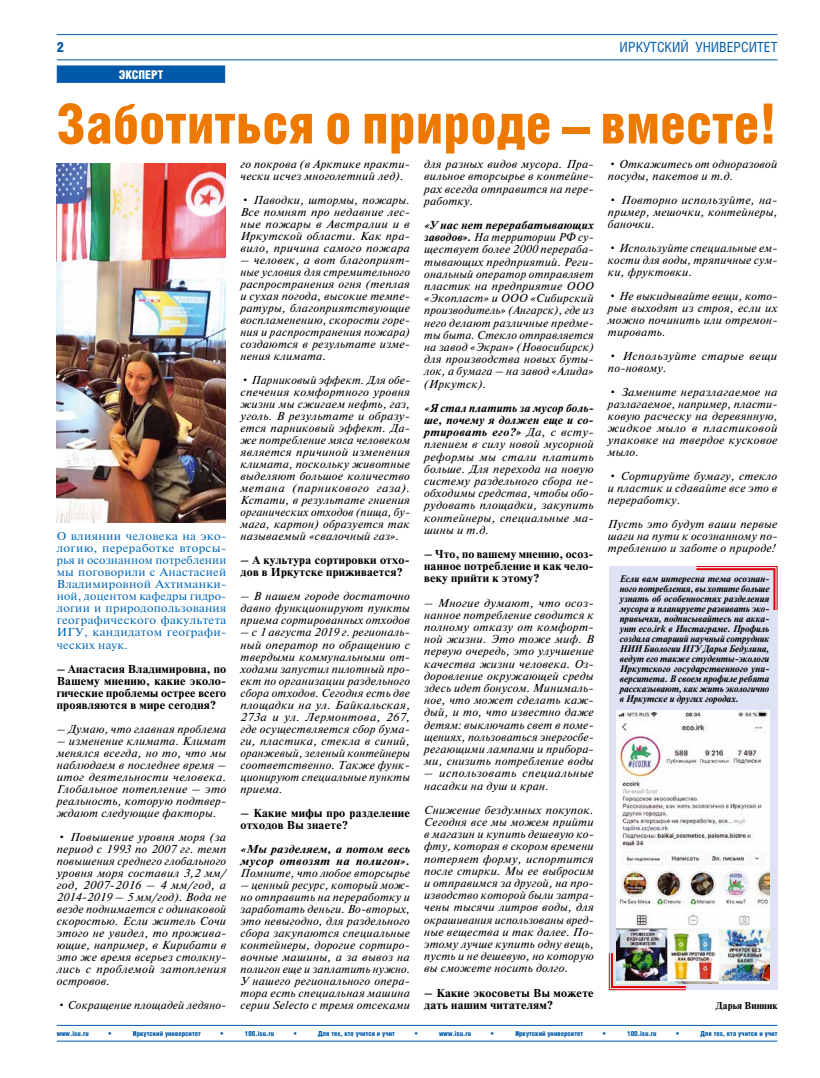
<style>
.page{position:relative;width:820px;height:1078px;background:#fff}
.page>*{position:absolute;margin:0;border:0;box-sizing:border-box;transform-origin:0 0}
.t1{font:900 55px "Helios Cond";color:#ee7900}
.t2{font:14px "Helios Cond";color:#005aa9}
.t3{font:900 14px "Helios Cond";color:#005aa9}
.t4{font:900 12px "Helios Cond";color:#fff}
.t5{font:italic 11.5px/12px "Newton";letter-spacing:.02em;color:#000;text-align:justify}
.t6{font:italic 11.5px/12px "Newton";letter-spacing:.02em;color:#000;text-align:justify;scale:1.05 1}
.t7{font:italic 11.5px/12px "Newton";letter-spacing:.02em;color:#000;text-align:justify;scale:1.07 1}
.t8{font:italic 11.5px/12.2px "Newton";letter-spacing:.02em;color:#000;text-align:justify;scale:1.08 1}
.t9{font:italic 11.5px/12.2px "Newton";letter-spacing:.02em;color:#000;text-align:justify;scale:1.06 1}
.t10{font:italic 11.5px/12px "Newton";letter-spacing:.02em;color:#000;text-align:justify;scale:1.04 1}
.t11{font:700 11.5px/12px "Newton";letter-spacing:.02em;color:#000;scale:1.05 1}
.t12{font:11.5px/12px "Newton";letter-spacing:.03em;color:#0068b5;text-align:justify;scale:1.08 1}
.t13{font:700 11.5px/12.2px "Newton";letter-spacing:.02em;color:#000;text-align:justify}
.t14{font:italic 700 11.5px/12px "Newton";letter-spacing:.04em;color:#000;scale:1.07 1}
.t15{font:700 10px "Newton";color:#000}
.t16{font:italic 700 9.5px/10px "Newton";letter-spacing:-.005em;color:#000;text-align:justify}
.t17{font:900 7px "Helios Cond";color:#005aa9}
.s1{font-weight:700}
</style>
<div class="page">
<div style="left:57px;top:65px;width:168px;height:18px;background:#005aa9;border:1px solid #005aa9"></div>
<hr style="left:57px;top:34px;width:720px;height:1px;background:#005aa9">
<hr style="left:57px;top:59px;width:720px;height:1px;background:#005aa9">
<hr style="left:57px;top:1024px;width:720px;height:1px;background:#005aa9">
<hr style="left:57px;top:1040px;width:720px;height:1px;background:#005aa9">
<img style="left:57px;top:163px;width:168px;height:359px">
<div style="left:608px;top:566px;width:169px;height:423px;background:#dee3f3"></div>
<svg style="left:608px;top:950px;width:79px;height:40px"></svg>
<svg style="left:696px;top:566px;width:81px;height:45px"></svg>
<img style="left:616px;top:710px;width:153px;height:272px">
<p class="t3" style="left:57px;top:39px;width:9px">2</p>
<p class="t2" style="left:619px;top:39px;width:159px">ИРКУТСКИЙ УНИВЕРСИТЕТ</p>
<p class="t4" style="left:119px;top:68px;width:46px">ЭКСПЕРТ</p>
<h1 class="t1" style="left:57px;top:92px;width:722px">Заботиться о природе – вместе!</h1>
<p class="t12" style="left:57px;top:530px;width:158px">О влиянии человека на эко&shy;логию, переработке вторсы&shy;рья и осознанном потреблении мы поговорили с Анастасией Владимировной Ахтиманки&shy;ной, доцентом кафедры гидро&shy;логии и природопользования географического факультета ИГУ, кандидатом географи&shy;ческих наук.</p>
<p class="t11" style="left:57px;top:662px;width:163px;text-align:justify">– Анастасия Владимировна, по Вашему мнению, какие эколо&shy;гические проблемы острее всего проявляются в мире сегодня?</p>
<p class="t10" style="left:57px;top:722px;width:164px">– Думаю, что главная проблема</p>
<p class="t6" style="left:57px;top:734px;width:163px">– изменение климата. Климат менялся всегда, но то, что мы наблюдаем в последнее время – итог деятельности человека.<br>Глобальное потепление – это реальность, которую подтвер&shy;ждают следующие факторы.</p>
<p class="t7" style="left:57px;top:830px;width:160px">• Повышение уровня моря (за период с 1993 по 2007 гг. темп повышения среднего глобального уровня моря составил 3,2 мм/ год, 2007-2016 – 4 мм/год, а 2014-2019 – 5 мм/год). Вода не везде поднимается с одинаковой скоростью. Если житель Сочи этого не увидел, то прожива&shy;ющие, например, в Кирибати в это же время всерьез столкну&shy;лись с проблемой затопления островов.</p>
<p class="t5" style="left:57px;top:998px;width:171px">• Сокращение площадей ледяно-</p>
<p class="t6" style="left:240px;top:158px;width:163px">го покрова (в Арктике практи&shy;чески исчез многолетний лед).</p>
<p class="t6" style="left:240px;top:194px;width:163px">• Паводки, штормы, пожары.<br>Все помнят про недавние лес&shy;ные пожары в Австралии и в Иркутской области. Как пра&shy;вило, причина самого пожара</p>
<p class="t7" style="left:240px;top:254px;width:160px">– человек, а вот благоприят&shy;ные условия для стремительного распространения огня (теплая и сухая погода, высокие темпе&shy;ратуры, благоприятствующие воспламенению, скорости горе&shy;ния и распространения пожара) создаются в результате изме&shy;нения климата.</p>
<p class="t5" style="left:240px;top:374px;width:171px">• Парниковый эффект. Для обе&shy;спечения комфортного уровня жизни мы сжигаем нефть, газ, уголь. В результате и образу&shy;ется парниковый эффект. Да&shy;же потребление мяса человеком является причиной изменения климата, поскольку животные выделяют большое количество метана (парникового газа).<br>Кстати, в результате гниения органических отходов (пища, бу&shy;мага, картон) образуется так называемый «свалочный газ».</p>
<p class="t11" style="left:240px;top:554px;width:163px">– А культура сортировки отхо&shy;дов в Иркутске приживается?</p>
<p class="t9" style="left:240px;top:590px;width:161px">– В нашем городе достаточно давно функционируют пункты приема сортированных отходов</p>
<p class="t6" style="left:240px;top:626px;width:163px">– с 1 августа 2019 г. региональ&shy;ный оператор по обращению с твердыми коммунальными от&shy;ходами запустил пилотный про&shy;ект по организации раздельного сбора отходов. Сегодня есть две площадки на ул. Байкальская, 273а и ул. Лермонтова, 267, где осуществляется сбор бума&shy;ги, пластика, стекла в синий, оранжевый, зеленый контейнеры соответственно. Также функ&shy;ционируют специальные пункты приема.</p>
<p class="t11" style="left:240px;top:806px;width:163px">– Какие мифы про разделение отходов Вы знаете?</p>
<p class="t14" style="left:240px;top:842px;width:160px">«Мы разделяем, а потом весь мусор отвозят на полигон».</p>
<p class="t10" style="left:240px;top:866px;width:164px">Помните, что любое вторсырье</p>
<p class="t5" style="left:240px;top:878px;width:171px">– ценный ресурс, который мож&shy;но отправить на переработку и заработать деньги. Во-вторых, это невыгодно, для раздельного сбора закупаются специальные контейнеры, дорогие сортиро&shy;вочные машины, а за вывоз на полигон еще и заплатить нужно.<br>У нашего регионального опера&shy;тора есть специальная машина серии Selecto с тремя отсеками</p>
<p class="t6" style="left:424px;top:158px;width:163px">для разных видов мусора. Пра&shy;вильное вторсырье в контейне&shy;рах всегда отправится на пере&shy;работку.</p>
<p class="t5" style="left:424px;top:219px;width:171px"><span class="s1">«У нас нет перерабатывающих заводов».</span> На территории РФ су&shy;ществует более 2000 перераба&shy;тывающих предприятий. Реги&shy;ональный оператор отправляет пластик на предприятие ООО «Экопласт» и ООО «Сибирский производитель» (Ангарск), где из него делают различные предме&shy;ты быта. Стекло отправляется на завод «Экран» (Новосибирск) для производства новых буты&shy;лок, а бумага – на завод «Алида» (Иркутск).</p>
<p class="t8" style="left:424px;top:401px;width:158px"><span class="s1">«Я стал платить за мусор боль&shy;ше, почему я должен еще и со&shy;ртировать его?»</span> Да, с всту&shy;плением в силу новой мусорной реформы мы стали платить больше. Для перехода на новую систему раздельного сбора не&shy;обходимы средства, чтобы обо&shy;рудовать площадки, закупить контейнеры, специальные ма&shy;шины и т.д.</p>
<p class="t13" style="left:424px;top:548px;width:171px">– Что, по вашему мнению, осоз&shy;нанное потребление и как чело&shy;веку прийти к этому?</p>
<p class="t8" style="left:424px;top:596px;width:158px">– Многие думают, что осоз&shy;нанное потребление сводится к полному отказу от комфорт&shy;ной жизни. Это тоже миф. В первую очередь, это улучшение качества жизни человека. Оз&shy;доровление окружающей среды здесь идет бонусом. Минималь&shy;ное, что может сделать каж&shy;дый, и то, что известно даже детям: выключать свет в поме&shy;щениях, пользоваться энергосбе&shy;регающими лампами и прибора&shy;ми, снизить потребление воды</p>
<p class="t8" style="left:424px;top:767px;width:158px">– использовать специальные насадки на душ и кран.</p>
<p class="t9" style="left:424px;top:803px;width:161px">Снижение бездумных покупок.<br>Сегодня все мы можем прийти в магазин и купить дешевую ко&shy;фту, которая в скором времени потеряет форму, испортится после стирки. Мы ее выбросим и отправимся за другой, на про&shy;изводство которой были затра&shy;чены тысячи литров воды, для окрашивания использованы вред&shy;ные вещества и так далее. По&shy;этому лучше купить одну вещь, пусть и не дешевую, но которую вы сможете носить долго.</p>
<p class="t11" style="left:424px;top:986px;width:163px">– Какие экосоветы Вы можете дать нашим читателям?</p>
<p class="t10" style="left:607px;top:158px;width:164px">• Откажитесь от одноразовой посуды, пакетов и т.д.</p>
<p class="t7" style="left:607px;top:194px;width:160px">• Повторно используйте, на&shy;пример, мешочки, контейнеры, баночки.</p>
<p class="t10" style="left:607px;top:242px;width:164px">• Используйте специальные ем&shy;кости для воды, тряпичные сум&shy;ки, фруктовки.</p>
<p class="t10" style="left:607px;top:290px;width:164px">• Не выкидывайте вещи, кото&shy;рые выходят из строя, если их можно починить или отремон&shy;тировать.</p>
<p class="t8" style="left:607px;top:350px;width:158px">• Используйте старые вещи по-новому.</p>
<p class="t7" style="left:607px;top:386px;width:160px">• Замените неразлагаемое на разлагаемое, например, пласти&shy;ковую расческу на деревянную, жидкое мыло в пластиковой упаковке на твердое кусковое мыло.</p>
<p class="t9" style="left:607px;top:470px;width:161px">• Сортируйте бумагу, стекло и пластик и сдавайте все это в переработку.</p>
<p class="t6" style="left:607px;top:518px;width:163px">Пусть это будут ваши первые шаги на пути к осознанному по&shy;треблению и заботе о природе!</p>
<p class="t16" style="left:619px;top:574px;width:151px">Если вам интересна тема осознан&shy;ного потребления, вы хотите больше узнать об особенностях разделения мусора и планируете развивать эко&shy;привычки, подписывайтесь на акка&shy;унт eco.irk в Инстаграме. Профиль создала старший научный сотрудник НИИ Биологии ИГУ Дарья Бедулина, ведут его также студенты-экологи Иркутского государственного уни&shy;верситета. В своем профиле ребята рассказывают, как жить экологично в Иркутске и других городах.</p>
<p class="t15" style="left:715px;top:998px;width:63px">Дарья Винник</p>
<p class="t17" style="left:57px;top:1029px;width:34px">www.isu.ru</p>
<p class="t17" style="left:108px;top:1029px;width:4px">•</p>
<p class="t17" style="left:133px;top:1029px;width:69px">Иркутский университет</p>
<p class="t17" style="left:220px;top:1029px;width:4px">•</p>
<p class="t17" style="left:245px;top:1029px;width:31px">100.isu.ru</p>
<p class="t17" style="left:294px;top:1029px;width:4px">•</p>
<p class="t17" style="left:318px;top:1029px;width:78px">Для тех, кто учится и учит</p>
<p class="t17" style="left:414px;top:1029px;width:4px">•</p>
<p class="t17" style="left:439px;top:1029px;width:34px">www.isu.ru</p>
<p class="t17" style="left:490px;top:1029px;width:4px">•</p>
<p class="t17" style="left:515px;top:1029px;width:69px">Иркутский университет</p>
<p class="t17" style="left:602px;top:1029px;width:4px">•</p>
<p class="t17" style="left:627px;top:1029px;width:31px">100.isu.ru</p>
<p class="t17" style="left:676px;top:1029px;width:4px">•</p>
<p class="t17" style="left:700px;top:1029px;width:78px">Для тех, кто учится и учит</p>
</div>
